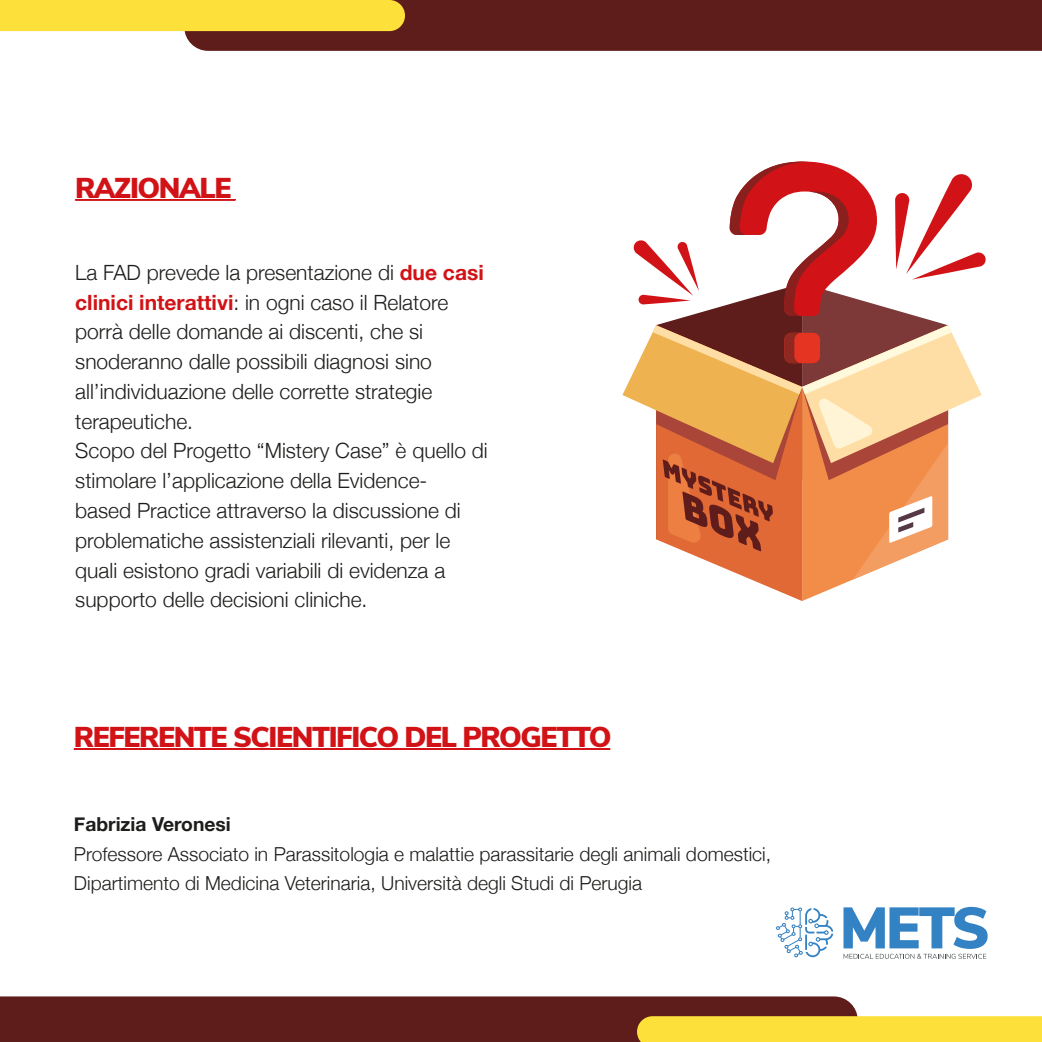
<style>
.page{position:relative;width:1042px;height:1042px;background:#fff}
.page>*{position:absolute;margin:0;border:0;box-sizing:border-box;transform-origin:0 0}
.t1{font:900 28.7px "Nunito Sans";letter-spacing:-.05em;color:#d11317}
.t2{font:300 21px/29.8px "Helvetica Neue";color:#1d1d1b}
.t3{font:300 19.25px/29.8px "Helvetica Neue";color:#1d1d1b}
.t4{font:700 19.25px "Helvetica Neue";color:#1d1d1b}
.s1{font-weight:700;color:#d11317}
</style>
<div class="page">
<svg style="left:843px;top:907px;width:144px;height:52px"></svg>
<svg style="left:776px;top:907px;width:57px;height:50px"></svg>
<svg style="left:75px;top:199px;width:160px;height:1px"></svg>
<div style="left:184px;top:0;width:858px;height:51px;background:#5e1c1b"></div>
<div style="left:0;top:0;width:405px;height:31px;background:#fde039"></div>
<svg style="left:0;top:996px;width:1042px;height:46px;background:#8e5a35"></svg>
<svg style="left:74px;top:748px;width:536px;height:2px"></svg>
<svg style="left:622px;top:161px;width:364px;height:440px"></svg>
<h1 class="t1" style="left:75px;top:166px;width:158px">RAZIONALE</h1>
<p class="t2" style="left:75px;top:256px;width:414px">La FAD prevede la presentazione di <span class="s1">due casi clinici interattivi</span>: in ogni caso il Relatore porrà delle domande ai discenti, che si snoderanno dalle possibili diagnosi sino all’individuazione delle corrette strategie terapeutiche.<br>Scopo del Progetto “Mistery Case” è quello di stimolare l’applicazione della Evidence&shy;based Practice attraverso la discussione di problematiche assistenziali rilevanti, per le quali esistono gradi variabili di evidenza a supporto delle decisioni cliniche.</p>
<h1 class="t1" style="left:74px;top:716px;width:539px">REFERENTE SCIENTIFICO DEL PROGETTO</h1>
<p class="t4" style="left:74px;top:809px;width:158px">Fabrizia Veronesi</p>
<p class="t3" style="left:74px;top:837px;width:699px">Professore Associato in Parassitologia e malattie parassitarie degli animali domestici,<br>Dipartimento di Medicina Veterinaria, Università degli Studi di Perugia</p>
</div>
